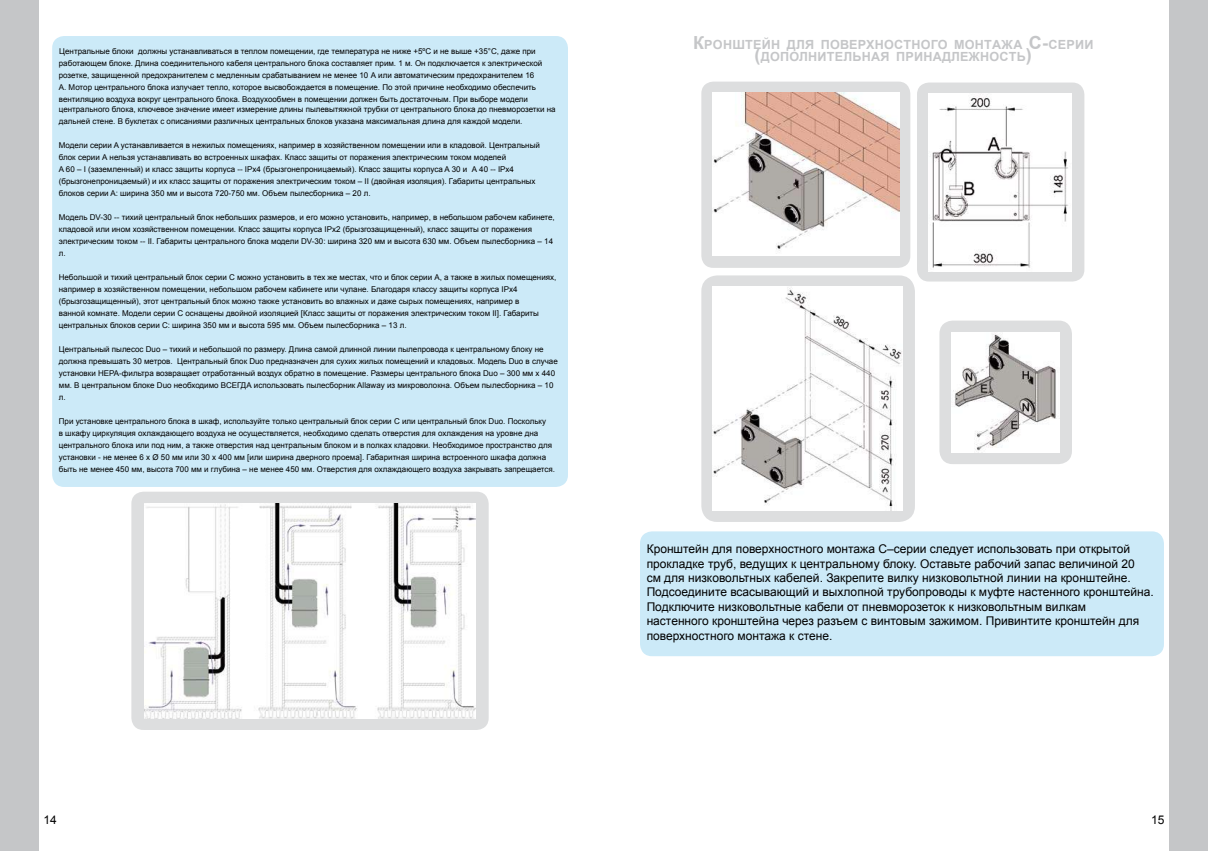
<style>
.page{position:relative;width:1208px;height:851px;background:#fff}
.page>*{position:absolute;margin:0;border:0;box-sizing:border-box;transform-origin:0 0}
.t1{font:700 12.6px/12px "Arial";letter-spacing:.02em;color:#c5c6c8;text-align:center}
.t2{font:12px/14.4px "Arial";color:#000}
.t3{font:12px "Arial";color:#000}
.t4{font:8px/12px "Arial";color:#000}
.s1{font-size:18px}
</style>
<div class="page">
<div style="left:1169px;top:0;width:39px;height:850px;background:#c5c6c8"></div>
<div style="left:0;top:0;width:38px;height:850px;background:#c5c6c8"></div>
<div style="left:52px;top:36px;width:516px;height:451px;background:#cceaf8;border-radius:12px"></div>
<div style="left:131px;top:491px;width:358px;height:238px;background:#dddedf;border-radius:12px"></div>
<img style="left:144px;top:503px;width:331px;height:215px">
<div style="left:640px;top:531px;width:524px;height:125px;background:#cceaf8;border-radius:12px"></div>
<div style="left:701px;top:82px;width:209px;height:186px;background:#dddedf;border-radius:12px"></div>
<div style="left:917px;top:82px;width:167px;height:199px;background:#dddedf;border-radius:12px"></div>
<img style="left:928px;top:93px;width:143px;height:178px">
<img style="left:712px;top:92px;width:187px;height:163px">
<div style="left:701px;top:275px;width:214px;height:247px;background:#dddedf;border-radius:16px"></div>
<img style="left:712px;top:286px;width:191px;height:224px">
<div style="left:939px;top:320px;width:133px;height:144px;background:#dddedf;border-radius:13px"></div>
<img style="left:951px;top:332px;width:108px;height:120px">
<p class="t4" style="left:59px;top:45px;width:485px">Центральные блоки должны устанавливаться в теплом помещении, где температура не ниже +5ºC и не выше +35°C, даже при работающем блоке. Длина соединительного кабеля центрального блока составляет прим. 1 м. Он подключается к электрической розетке, защищенной предохранителем с медленным срабатыванием не менее 10 А или автоматическим предохранителем 16<br>А. Мотор центрального блока излучает тепло, которое высвобождается в помещение. По этой причине необходимо обеспечить вентиляцию воздуха вокруг центрального блока. Воздухообмен в помещении должен быть достаточным. При выборе модели</p>
<p class="t4" style="left:59px;top:103px;width:498px">центрального блока, ключевое значение имеет измерение длины пылевытяжной трубки от центрального блока до пневморозетки на дальней стене. В буклетах с описаниями различных центральных блоков указана максимальная длина для каждой модели.</p>
<p class="t4" style="left:59px;top:139px;width:482px">Модели серии A устанавливается в нежилых помещениях, например в хозяйственном помещении или в кладовой. Центральный блок серии А нельзя устанавливать во встроенных шкафах. Класс защиты от поражения электрическим током моделей<br>A 60 – I (заземленный) и класс защиты корпуса -- IPx4 (брызгонепроницаемый). Класс защиты корпуса A 30 и А 40 -- IPx4 (брызгонепроницаемый) и их класс защиты от поражения электрическим током – II (двойная изоляция). Габариты центральных блоков серии A: ширина 350 мм и высота 720-750 мм. Объем пылесборника – 20 л.</p>
<p class="t4" style="left:59px;top:211px;width:497px">Модель DV-30 -- тихий центральный блок небольших размеров, и его можно установить, например, в небольшом рабочем кабинете, кладовой или ином хозяйственном помещении. Класс защиты корпуса IPx2 (брызгозащищенный), класс защиты от поражения электрическим током -- II. Габариты центрального блока модели DV-30: ширина 320 мм и высота 630 мм. Объем пылесборника – 14 л.</p>
<p class="t4" style="left:59px;top:271px;width:499px">Небольшой и тихий центральный блок серии C можно установить в тех же местах, что и блок серии А, а также в жилых помещениях, например в хозяйственном помещении, небольшом рабочем кабинете или чулане. Благодаря классу защиты корпуса IPx4 (брызгозащищенный), этот центральный блок можно также установить во влажных и даже сырых помещениях, например в<br>ванной комнате. Модели серии С оснащены двойной изоляцией [Класс защиты от поражения электрическим током II]. Габариты центральных блоков серии C: ширина 350 мм и высота 595 мм. Объем пылесборника – 13 л.</p>
<p class="t4" style="left:59px;top:343px;width:500px">Центральный пылесос Duo – тихий и небольшой по размеру. Длина самой длинной линии пылепровода к центральному блоку не должна превышать 30 метров. Центральный блок Duo предназначен для сухих жилых помещений и кладовых. Модель Duo в случае установки HEPA-фильтра возвращает отработанный воздух обратно в помещение. Размеры центрального блока Duo – 300 мм х 440 мм. В центральном блоке Duo необходимо ВСЕГДА использовать пылесборник Allaway из микроволокна. Объем пылесборника – 10 л.</p>
<p class="t4" style="left:59px;top:415px;width:498px">При установке центрального блока в шкаф, используйте только центральный блок серии C или центральный блок Duo. Поскольку<br>в шкафу циркуляция охлаждающего воздуха не осуществляется, необходимо сделать отверстия для охлаждения на уровне дна центрального блока или под ним, а также отверстия над центральным блоком и в полках кладовки. Необходимое пространство для установки - не менее 6 x Ø 50 мм или 30 х 400 мм [или ширина дверного проема]. Габаритная ширина встроенного шкафа должна быть не менее 450 мм, высота 700 мм и глубина – не менее 450 мм. Отверстия для охлаждающего воздуха закрывать запрещается.</p>
<h1 class="t1" style="left:693px;top:39px;width:402px"><span class="s1">К</span>ронштейн для поверхностного монтажа <span class="s1">C-</span>серии <span class="s1">(</span>дополнительная принадлежность<span class="s1">)</span></h1>
<p class="t2" style="left:646px;top:541px;width:508px">Кронштейн для поверхностного монтажа C–серии следует использовать при открытой прокладке труб, ведущих к центральному блоку. Оставьте рабочий запас величиной 20<br>см для низковольтных кабелей. Закрепите вилку низковольтной линии на кронштейне.<br>Подсоедините всасывающий и выхлопной трубопроводы к муфте настенного кронштейна.<br>Подключите низковольтные кабели от пневморозеток к низковольтным вилкам<br>настенного кронштейна через разъем с винтовым зажимом. Привинтите кронштейн для поверхностного монтажа к стене.</p>
<h2 class="t3" style="left:43px;top:811px;width:15px">14</h2>
<h2 class="t3" style="left:1151px;top:811px;width:15px">15</h2>
</div>
